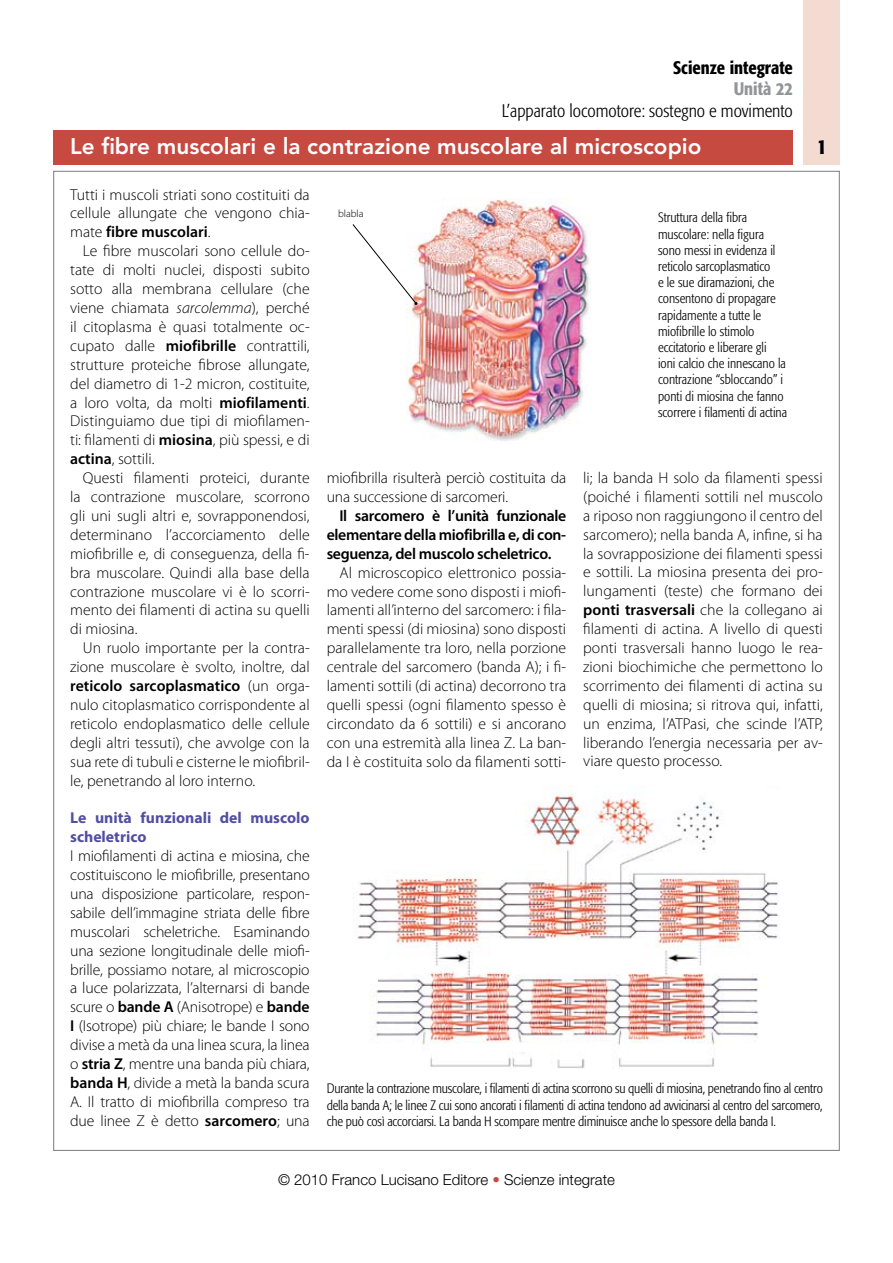
<style>
.page{position:relative;width:893px;height:1263px;background:#fff}
.page>*{position:absolute;margin:0;border:0;box-sizing:border-box;transform-origin:0 0}
.t1{font:800 22.5px "Avenir LT Std";color:#fff}
.t2{font:500 condensed 21px "Formata";color:#000}
.t3{font:300 condensed 18px "Formata";color:#000}
.t4{font:500 condensed 18px "Formata";color:#000}
.t5{font:500 condensed 18px "Formata";color:#939598}
.t6{font:300 15.75px/18.9px "Myriad Pro";color:#000;text-align:justify}
.t7{font:600 15.75px/18.9px "Myriad Pro";letter-spacing:-.02em;color:#000;text-align:justify}
.t8{font:700 15.75px/18.9px "Myriad Pro";color:#524fa1}
.t9{font:300 15px "Helvetica Neue LT Std";color:#000}
.t10{font:300 condensed 13.5px/16.2px "Formata";color:#000}
.t11{font:300 10.5px "Myriad Pro";color:#000}
.s1{font-weight:600}
.s2{font-style:italic}
.s3{color:#c74a40}
</style>
<div class="page">
<div style="left:53px;top:130px;width:740px;height:34px;background:#c74a40"></div>
<div style="left:804px;top:0;width:36px;height:164px;background:#f4dbd2"></div>
<img style="left:406px;top:198px;width:184px;height:243px">
<img style="left:357px;top:788px;width:421px;height:281px">
<svg style="left:352px;top:223px;width:65px;height:82px"></svg>
<p class="t4" style="left:673px;top:57px;width:121px">Scienze integrate</p>
<p class="t5" style="left:734px;top:78px;width:61px">Unità 22</p>
<p class="t3" style="left:502px;top:100px;width:292px">L’apparato locomotore: sostegno e movimento</p>
<h1 class="t1" style="left:70px;top:133px;width:633px">Le fibre muscolari e la contrazione muscolare al microscopio</h1>
<h2 class="t2" style="left:817px;top:133px;width:12px">1</h2>
<p class="t6" style="left:70px;top:185px;width:241px">Tutti i muscoli striati sono costituiti da cellule allungate che vengono chia&shy;mate <span class="s1">fibre muscolari</span>.</p>
<p class="t6" style="left:70px;top:242px;width:241px;text-indent:13px">Le fibre muscolari sono cellule do&shy;tate di molti nuclei, disposti subito sotto alla membrana cellulare (che viene chiamata <span class="s2">sarcolemma</span>), perché il citoplasma è quasi totalmente oc&shy;cupato dalle <span class="s1">miofibrille</span> contrattili, strutture proteiche fibrose allungate, del diametro di 1-2 micron, costituite, a loro volta, da molti <span class="s1">miofilamenti</span>.<br>Distinguiamo due tipi di miofilamen&shy;ti: filamenti di <span class="s1">miosina</span>, più spessi, e di <span class="s1">actina</span>, sottili.</p>
<p class="t6" style="left:70px;top:469px;width:241px;text-indent:13px">Questi filamenti proteici, durante la contrazione muscolare, scorrono gli uni sugli altri e, sovrapponendosi, determinano l’accorciamento delle miofibrille e, di conseguenza, della fi&shy;bra muscolare. Quindi alla base della contrazione muscolare vi è lo scorri&shy;mento dei filamenti di actina su quelli di miosina.</p>
<p class="t6" style="left:70px;top:639px;width:241px;text-indent:13px">Un ruolo importante per la contra&shy;zione muscolare è svolto, inoltre, dal <span class="s1">reticolo sarcoplasmatico</span> (un orga&shy;nulo citoplasmatico corrispondente al reticolo endoplasmatico delle cellule degli altri tessuti), che avvolge con la sua rete di tubuli e cisterne le miofibril&shy;le, penetrando al loro interno.</p>
<p class="t8" style="left:70px;top:809px;width:241px">Le unità funzionali del muscolo scheletrico</p>
<p class="t6" style="left:70px;top:847px;width:241px">I miofilamenti di actina e miosina, che costituiscono le miofibrille, presentano una disposizione particolare, respon&shy;sabile dell’immagine striata delle fibre muscolari scheletriche. Esaminando una sezione longitudinale delle miofi&shy;brille, possiamo notare, al microscopio a luce polarizzata, l’alternarsi di bande scure o <span class="s1">bande A</span> (Anisotrope) e <span class="s1">bande I</span> (Isotrope) più chiare; le bande I sono divise a metà da una linea scura, la linea o <span class="s1">stria Z</span>, mentre una banda più chiara, <span class="s1">banda H</span>, divide a metà la banda scura A. Il tratto di miofibrilla compreso tra due linee Z è detto <span class="s1">sarcomero</span>; una</p>
<p class="t11" style="left:338px;top:207px;width:27px">blabla</p>
<p class="t10" style="left:658px;top:210px;width:131px">Struttura della fibra muscolare: nella figura sono messi in evidenza il reticolo sarcoplasmatico<br>e le sue diramazioni, che consentono di propagare rapidamente a tutte le miofibrille lo stimolo eccitatorio e liberare gli ioni calcio che innescano la contrazione “sbloccando” i ponti di miosina che fanno scorrere i filamenti di actina</p>
<p class="t6" style="left:327px;top:469px;width:241px">miofibrilla risulterà perciò costituita da una successione di sarcomeri.</p>
<p class="t7" style="left:327px;top:506px;width:241px;text-indent:13px">Il sarcomero è l’unità funzionale elementare della miofibrilla e, di con&shy;seguenza, del muscolo scheletrico.</p>
<p class="t6" style="left:327px;top:563px;width:241px;text-indent:13px">Al microscopico elettronico possia&shy;mo vedere come sono disposti i miofi&shy;lamenti all’interno del sarcomero: i fila&shy;menti spessi (di miosina) sono disposti parallelamente tra loro, nella porzione centrale del sarcomero (banda A); i fi&shy;lamenti sottili (di actina) decorrono tra quelli spessi (ogni filamento spesso è circondato da 6 sottili) e si ancorano con una estremità alla linea Z. La ban&shy;da I è costituita solo da filamenti sotti-</p>
<p class="t6" style="left:583px;top:468px;width:241px">li; la banda H solo da filamenti spessi (poiché i filamenti sottili nel muscolo a riposo non raggiungono il centro del sarcomero); nella banda A, infine, si ha la sovrapposizione dei filamenti spessi e sottili. La miosina presenta dei pro&shy;lungamenti (teste) che formano dei <span class="s1">ponti trasversali</span> che la collegano ai filamenti di actina. A livello di questi ponti trasversali hanno luogo le rea&shy;zioni biochimiche che permettono lo scorrimento dei filamenti di actina su quelli di miosina; si ritrova qui, infatti, un enzima, l’ATPasi, che scinde l’ATP, liberando l’energia necessaria per av&shy;viare questo processo.</p>
<p class="t10" style="left:327px;top:1081px;width:498px;text-align:justify">Durante la contrazione muscolare, i filamenti di actina scorrono su quelli di miosina, penetrando fino al centro della banda A; le linee Z cui sono ancorati i filamenti di actina tendono ad avvicinarsi al centro del sarcomero, che può così accorciarsi. La banda H scompare mentre diminuisce anche lo spessore della banda I.</p>
<p class="t9" style="left:278px;top:1170px;width:338px">© 2010 Franco Lucisano Editore <span class="s3">•</span> Scienze integrate</p>
</div>
